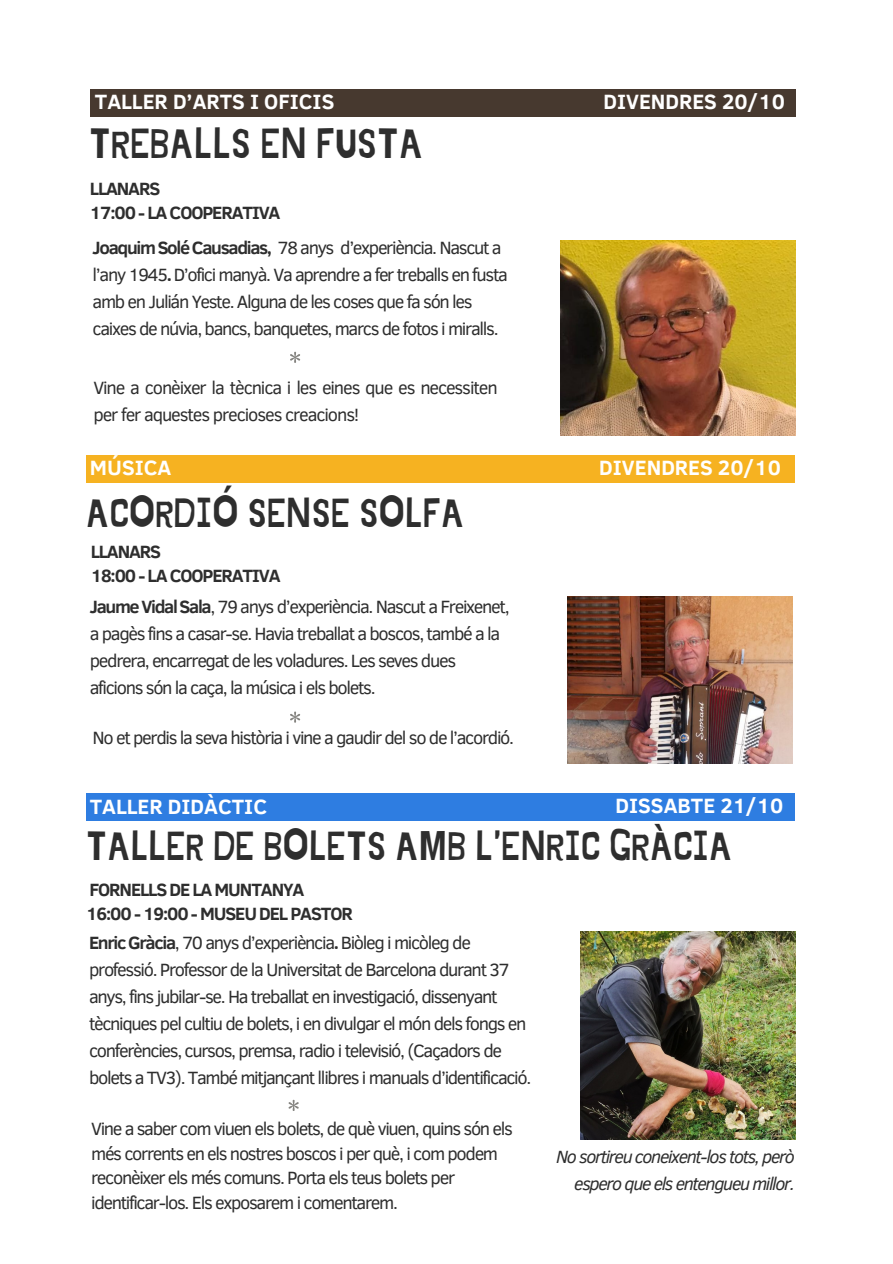
<style>
.page{position:relative;width:893px;height:1264px;background:#fff}
.page>*{position:absolute;margin:0;border:0;box-sizing:border-box;transform-origin:0 0}
.t1{font:42px "Jingleberry";color:#2e2e2e}
.t2{font:40.5px "Jingleberry";color:#2e2e2e}
.t3{font:700 21.15px "Clear Sans";color:#fff}
.t4{font:18.15px/27px "Clear Sans";letter-spacing:-.07em;color:#2e2e2e}
.t5{font:700 18.15px "Clear Sans";letter-spacing:-.06em;color:#2e2e2e}
.t6{font:italic 18.15px/27px "Clear Sans";letter-spacing:-.075em;color:#2e2e2e;text-align:right}
.s1{font-weight:700}
</style>
<div class="page">
<img style="left:560px;top:240px;width:235px;height:196px">
<div style="left:90px;top:89px;width:705px;height:28px;background:#47392f"></div>
<div style="left:86px;top:455px;width:708px;height:27px;background:#f6b221"></div>
<img style="left:567px;top:596px;width:225px;height:167px">
<svg style="left:290px;top:352px;width:10px;height:11px"></svg>
<svg style="left:290px;top:711px;width:10px;height:11px"></svg>
<img style="left:580px;top:931px;width:215px;height:208px">
<div style="left:86px;top:792px;width:708px;height:28px;background:#2e7de1"></div>
<svg style="left:288px;top:1099px;width:11px;height:11px"></svg>
<p class="t3" style="left:95px;top:86px;width:241px">TALLER D’ARTS I OFICIS</p>
<p class="t1" style="left:89px;top:124px;width:335px">TREBALLS EN FUSTA</p>
<p class="t5" style="left:90px;top:175px;width:72px">LLANARS</p>
<p class="t5" style="left:90px;top:199px;width:192px">17:00 - LA COOPERATIVA</p>
<p class="t4" style="left:93px;top:233px;width:417px"><span class="s1">Joaquim Solé Causadias,</span> 78 anys d’experiència. Nascut a l’any 1945<span class="s1">.</span> D’ofici manyà. Va aprendre a fer treballs en fusta amb en Julián Yeste. Alguna de les coses que fa són les caixes de núvia, bancs, banquetes, marcs de fotos i miralls.</p>
<p class="t4" style="left:93px;top:373px;width:405px">Vine a conèixer la tècnica i les eines que es necessiten per fer aquestes precioses creacions!</p>
<p class="t3" style="left:90px;top:452px;width:83px">MÚSICA</p>
<p class="t2" style="left:86px;top:495px;width:380px">ACORDIÓ SENSE SOLFA</p>
<p class="t5" style="left:91px;top:539px;width:72px">LLANARS</p>
<p class="t5" style="left:91px;top:562px;width:191px">18:00 - LA COOPERATIVA</p>
<p class="t4" style="left:90px;top:592px;width:421px"><span class="s1">Jaume Vidal Sala</span>, 79 anys d’experiència. Nascut a Freixenet, a pagès fins a casar-se. Havia treballat a boscos, també a la pedrera, encarregat de les voladures. Les seves dues aficions són la caça, la música i els bolets.</p>
<p class="t4" style="left:93px;top:723px;width:423px">No et perdis la seva història i vine a gaudir del so de l’acordió.</p>
<p class="t3" style="left:603px;top:86px;width:183px">DIVENDRES 20/10</p>
<p class="t3" style="left:599px;top:452px;width:183px">DIVENDRES 20/10</p>
<p class="t3" style="left:90px;top:791px;width:179px">TALLER DIDÀCTIC</p>
<p class="t2" style="left:86px;top:828px;width:647px">TALLER DE BOLETS AMB L’ENRIC GRÀCIA</p>
<p class="t3" style="left:615px;top:790px;width:169px">DISSABTE 21/10</p>
<p class="t5" style="left:90px;top:876px;width:216px">FORNELLS DE LA MUNTANYA</p>
<p class="t5" style="left:86px;top:900px;width:268px">16:00 - 19:00 - MUSEU DEL PASTOR</p>
<p class="t4" style="left:89px;top:928px;width:444px"><span class="s1">Enric Gràcia</span>, 70 anys d’experiència<span class="s1">.</span> Biòleg i micòleg de professió. Professor de la Universitat de Barcelona durant 37 anys, fins jubilar-se. Ha treballat en investigació, dissenyant tècniques pel cultiu de bolets, i en divulgar el món dels fongs en conferències, cursos, premsa, radio i televisió, (Caçadors de bolets a TV3). També mitjançant llibres i manuals d’identificació.</p>
<p class="t4" style="left:91px;top:1115px;width:423px;line-height:24.8px">Vine a saber com viuen els bolets, de què viuen, quins són els més corrents en els nostres boscos i per què, i com podem reconèixer els més comuns. Porta els teus bolets per identificar-los. Els exposarem i comentarem.</p>
<p class="t6" style="left:556px;top:1142px;width:240px">No sortireu coneixent-los tots, però espero que els entengueu millor.</p>
</div>
